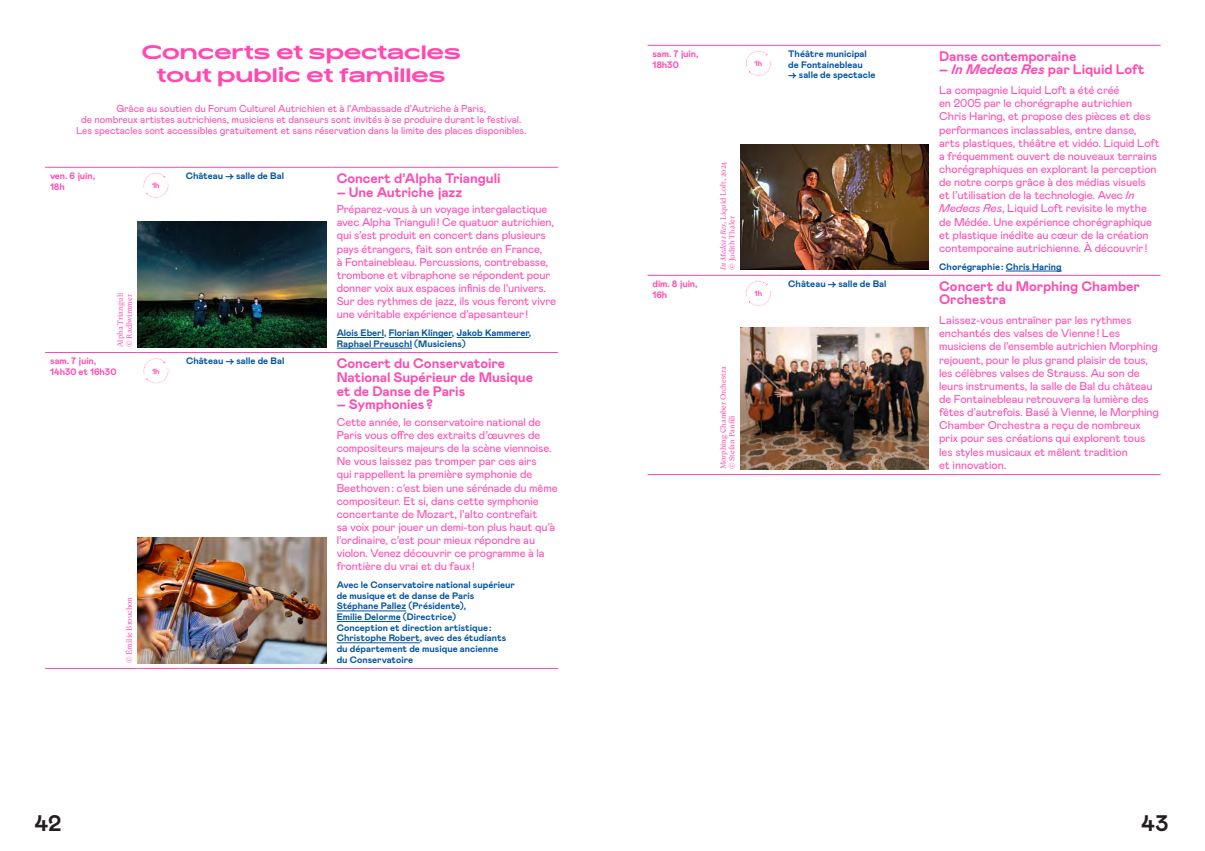
<style>
.page{position:relative;width:1205px;height:851px;background:#fff}
.page>*{position:absolute;margin:0;border:0;box-sizing:border-box;transform-origin:0 0}
.t1{font:700 22.5px "Mabry Pro";color:#231f20}
.GRAND_TITRE_pano_15_pt{font:700 18.75px/22.5px "Pano";color:#ff49b0;text-align:center}
.titre_événement_en_bleu{font:700 13.75px/13.8px "Mabry Pro";letter-spacing:-.005em;color:#ff49b0}
.résumé_événement{font:700 13.75px/13.1px "Mabry Pro";letter-spacing:-.005em;color:#ff49b0}
.titre_événement_rose{font:700 13.75px "Mabry Pro";letter-spacing:-.005em;color:#ff49b0}
.résumé_événement-2{font:11.25px/13.1px "Mabry Pro";letter-spacing:-.01em;color:#ff49b0}
.petite_intro{font:10px/11.2px "Mabry Pro";letter-spacing:-.005em;color:#ff49b0;text-align:center}
.intervenants{font:700 9.38px/10.6px "Mabry Pro";color:#0053a2}
.petites_infos___volet__date__lieu{font:700 9.38px/10.6px "Mabry Pro";color:#0053a2}
.horaires__dates_plus_petits{font:700 9.38px/10.6px "Mabry Pro";letter-spacing:-.01em;color:#ff49b0}
.lieu_événement{font:700 9.38px "Mabry Pro";color:#0053a2}
.agenda___titres_1_Txt_1_Visu{font:700 7.62px "Mabry Pro";color:#ff49b0}
.légende_image{font:7.5px/8.8px "GT Super Text";color:#ff49b0}
.s1{font-style:italic}
</style>
<div class="page">
<hr style="left:45px;top:167px;width:93px;height:1px;background:#ff49b0">
<hr style="left:138px;top:167px;width:43px;height:1px;background:#ff49b0">
<hr style="left:181px;top:167px;width:150px;height:1px;background:#ff49b0">
<hr style="left:331px;top:167px;width:227px;height:1px;background:#ff49b0">
<hr style="left:45px;top:352px;width:93px;height:1px;background:#ff49b0">
<hr style="left:138px;top:352px;width:43px;height:1px;background:#ff49b0">
<hr style="left:181px;top:352px;width:150px;height:1px;background:#ff49b0">
<hr style="left:331px;top:352px;width:227px;height:1px;background:#ff49b0">
<hr style="left:45px;top:668px;width:93px;height:1px;background:#ff49b0">
<hr style="left:138px;top:668px;width:43px;height:1px;background:#ff49b0">
<hr style="left:181px;top:668px;width:150px;height:1px;background:#ff49b0">
<hr style="left:331px;top:668px;width:227px;height:1px;background:#ff49b0">
<svg style="left:143px;top:172px;width:26px;height:26px"></svg>
<hr style="left:337px;top:337px;width:47px;height:1px;background:#0053a2">
<hr style="left:389px;top:337px;width:63px;height:1px;background:#0053a2">
<hr style="left:456px;top:337px;width:73px;height:1px;background:#0053a2">
<hr style="left:337px;top:348px;width:75px;height:1px;background:#0053a2">
<svg style="left:143px;top:358px;width:26px;height:26px"></svg>
<hr style="left:337px;top:610px;width:69px;height:1px;background:#0053a2">
<hr style="left:337px;top:621px;width:64px;height:1px;background:#0053a2">
<hr style="left:337px;top:642px;width:83px;height:1px;background:#0053a2">
<img style="left:138px;top:222px;width:188px;height:125px">
<hr style="left:647px;top:45px;width:93px;height:1px;background:#ff49b0">
<hr style="left:740px;top:45px;width:43px;height:1px;background:#ff49b0">
<hr style="left:783px;top:45px;width:151px;height:1px;background:#ff49b0">
<hr style="left:934px;top:45px;width:226px;height:1px;background:#ff49b0">
<hr style="left:647px;top:275px;width:93px;height:1px;background:#ff49b0">
<hr style="left:740px;top:275px;width:43px;height:1px;background:#ff49b0">
<hr style="left:783px;top:275px;width:151px;height:1px;background:#ff49b0">
<hr style="left:934px;top:275px;width:226px;height:1px;background:#ff49b0">
<hr style="left:647px;top:474px;width:93px;height:1px;background:#ff49b0">
<hr style="left:740px;top:474px;width:43px;height:1px;background:#ff49b0">
<hr style="left:783px;top:474px;width:151px;height:1px;background:#ff49b0">
<hr style="left:934px;top:474px;width:226px;height:1px;background:#ff49b0">
<svg style="left:745px;top:50px;width:27px;height:26px"></svg>
<hr style="left:1006px;top:271px;width:55px;height:1px;background:#0053a2">
<svg style="left:745px;top:280px;width:27px;height:27px"></svg>
<img style="left:740px;top:328px;width:188px;height:141px">
<img style="left:740px;top:144px;width:188px;height:125px">
<img style="left:138px;top:537px;width:188px;height:126px">
<p class="GRAND_TITRE_pano_15_pt" style="left:142px;top:42px;width:321px">Concerts et spectacles tout public et familles</p>
<p class="petite_intro" style="left:76px;top:102px;width:452px">Grâce au soutien du Forum Culturel Autrichien et à l’Ambassade d’Autriche à Paris,<br>de nombreux artistes autrichiens, musiciens et danseurs sont invités à se produire durant le festival.<br>Les spectacles sont accessibles gratuitement et sans réservation dans la limite des places disponibles.</p>
<p class="horaires__dates_plus_petits" style="left:50px;top:170px;width:47px">ven. 6 juin,<br>18h</p>
<p class="agenda___titres_1_Txt_1_Visu" style="left:152px;top:180px;width:9px">1h</p>
<p class="légende_image" style="left:116px;top:347px;width:56px;rotate:-90deg">Alpha Trianguli © Radlwimmer</p>
<p class="horaires__dates_plus_petits" style="left:50px;top:355px;width:68px">sam. 7 juin,<br>14h30 et 16h30</p>
<p class="agenda___titres_1_Txt_1_Visu" style="left:152px;top:365px;width:9px">1h</p>
<p class="légende_image" style="left:125px;top:663px;width:68px;rotate:-90deg">© Émilie Brouchon</p>
<p class="petites_infos___volet__date__lieu" style="left:186px;top:170px;width:100px">Château → salle de Bal</p>
<p class="titre_événement_rose" style="left:337px;top:168px;width:165px">Concert d’Alpha Trianguli</p>
<p class="titre_événement_rose" style="left:337px;top:182px;width:127px">– Une Autriche jazz</p>
<p class="résumé_événement-2" style="left:337px;top:202px;width:221px">Préparez-vous à un voyage intergalactique avec Alpha Trianguli! Ce quatuor autrichien, qui s’est produit en concert dans plusieurs pays étrangers, fait son entrée en France,<br>à Fontainebleau. Percussions, contrebasse, trombone et vibraphone se répondent pour donner voix aux espaces infinis de l’univers.<br>Sur des rythmes de jazz, ils vous feront vivre une véritable expérience d’apesanteur!</p>
<p class="intervenants" style="left:337px;top:327px;width:196px">Alois Eberl, Florian Klinger, Jakob Kammerer,<br>Raphael Preuschl (Musiciens)</p>
<p class="lieu_événement" style="left:186px;top:354px;width:100px">Château → salle de Bal</p>
<p class="titre_événement_en_bleu" style="left:337px;top:356px;width:198px">Concert du Conservatoire<br>National Supérieur de Musique et de Danse de Paris</p>
<p class="titre_événement_en_bleu" style="left:337px;top:397px;width:98px">– Symphonies?</p>
<p class="résumé_événement-2" style="left:337px;top:415px;width:222px">Cette année, le conservatoire national de Paris vous offre des extraits d’œuvres de compositeurs majeurs de la scène viennoise.<br>Ne vous laissez pas tromper par ces airs<br>qui rappellent la première symphonie de Beethoven: c’est bien une sérénade du même compositeur. Et si, dans cette symphonie concertante de Mozart, l’alto contrefait<br>sa voix pour jouer un demi-ton plus haut qu’à l’ordinaire, c’est pour mieux répondre au violon. Venez découvrir ce programme à la frontière du vrai et du faux!</p>
<p class="intervenants" style="left:337px;top:579px;width:180px">Avec le Conservatoire national supérieur de musique et de danse de Paris<br>Stéphane Pallez (Présidente),<br>Emilie Delorme (Directrice)<br>Conception et direction artistique:<br>Christophe Robert, avec des étudiants du département de musique ancienne<br>du Conservatoire</p>
<p class="horaires__dates_plus_petits" style="left:652px;top:48px;width:47px">sam. 7 juin,<br>18h30</p>
<p class="agenda___titres_1_Txt_1_Visu" style="left:754px;top:58px;width:9px">1h</p>
<p class="petites_infos___volet__date__lieu" style="left:788px;top:48px;width:80px">Théâtre municipal de Fontainebleau</p>
<p class="petites_infos___volet__date__lieu" style="left:788px;top:69px;width:89px">→ salle de spectacle</p>
<p class="légende_image" style="left:719px;top:269px;width:110px;rotate:-90deg"><span class="s1">In Medeas Res</span>, Liquid Loft, 2024 © Judith Thaler</p>
<p class="résumé_événement" style="left:939px;top:49px;width:139px">Danse contemporaine</p>
<p class="résumé_événement" style="left:939px;top:62px;width:207px">– <span class="s1">In Medeas Res</span> par Liquid Loft</p>
<p class="résumé_événement-2" style="left:939px;top:83px;width:222px">La compagnie Liquid Loft a été créé<br>en 2005 par le chorégraphe autrichien Chris Haring, et propose des pièces et des performances inclassables, entre danse, arts plastiques, théâtre et vidéo. Liquid Loft a fréquemment ouvert de nouveaux terrains chorégraphiques en explorant la perception de notre corps grâce à des médias visuels<br>et l’utilisation de la technologie. Avec <span class="s1">In Medeas Res</span>, Liquid Loft revisite le mythe de Médée. Une expérience chorégraphique et plastique inédite au cœur de la création contemporaine autrichienne. À découvrir !</p>
<p class="intervenants" style="left:939px;top:260px;width:124px">Chorégraphie: Chris Haring</p>
<p class="horaires__dates_plus_petits" style="left:652px;top:278px;width:47px">dim. 8 juin,<br>16h</p>
<p class="agenda___titres_1_Txt_1_Visu" style="left:754px;top:288px;width:9px">1h</p>
<p class="légende_image" style="left:719px;top:469px;width:104px;rotate:-90deg">Morphing Chamber Orchestra © Stefan Panfili</p>
<p class="petites_infos___volet__date__lieu" style="left:788px;top:278px;width:100px">Château → salle de Bal</p>
<p class="résumé_événement" style="left:939px;top:279px;width:202px">Concert du Morphing Chamber<br>Orchestra</p>
<p class="résumé_événement-2" style="left:939px;top:313px;width:221px">Laissez-vous entraîner par les rythmes enchantés des valses de Vienne! Les musiciens de l’ensemble autrichien Morphing rejouent, pour le plus grand plaisir de tous, les célèbres valses de Strauss. Au son de leurs instruments, la salle de Bal du château de Fontainebleau retrouvera la lumière des fêtes d’autrefois. Basé à Vienne, le Morphing Chamber Orchestra a reçu de nombreux prix pour ses créations qui explorent tous les styles musicaux et mêlent tradition</p>
<p class="résumé_événement-2" style="left:939px;top:457px;width:69px">et innovation.</p>
<h1 class="t1" style="left:35px;top:806px;width:29px">42</h1>
<h1 class="t1" style="left:1141px;top:806px;width:29px">43</h1>
</div>
